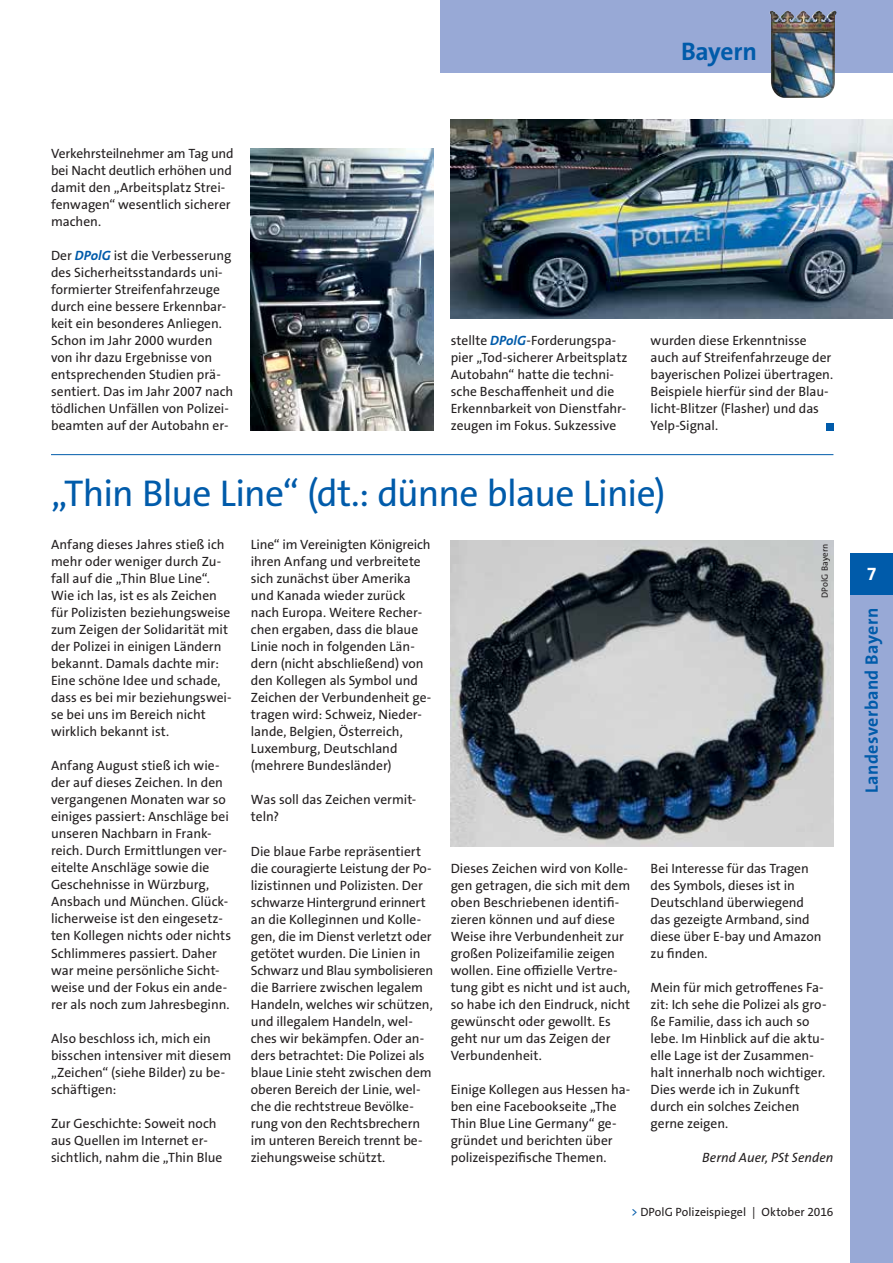
<style>
.page{position:relative;width:893px;height:1263px;background:#fff}
.page>*{position:absolute;margin:0;border:0;box-sizing:border-box;transform-origin:0 0}
.t1{font:37.5px "The Sans Os F";letter-spacing:-.02em;color:#005baa}
.t2{font:700 25.5px "The Sans Os F";letter-spacing:-.01em;color:#005baa}
.t3{font:700 18px "The Sans Os F";letter-spacing:.02em;color:#005baa}
.t4{font:700 18px "The Sans Os F";color:#fff}
.t5{font:13.5px/17px "The Sans Os F";letter-spacing:-.005em;color:#231f20}
.t6{font:italic 13.5px "The Sans Os F";color:#231f20}
.t7{font:12px "The Sans Os F";letter-spacing:.005em;color:#231f20}
.t8{font:9px "The Sans Os F";letter-spacing:.015em;color:#231f20}
.s1{font-weight:700;font-style:italic;color:#005baa}
.s2{color:#005baa}
</style>
<div class="page">
<img style="left:451px;top:540px;width:382px;height:306px">
<hr style="left:51px;top:454px;width:782px;height:1px;background:#005baa">
<div style="left:826px;top:423px;width:7px;height:7px;background:#005baa"></div>
<img style="left:451px;top:119px;width:442px;height:200px">
<img style="left:251px;top:149px;width:183px;height:281px">
<div style="left:850px;top:553px;width:43px;height:42px;background:#005baa"></div>
<div style="left:850px;top:595px;width:43px;height:668px;background:#98a9d6"></div>
<div style="left:440px;top:0;width:453px;height:72px;background:#98a9d6"></div>
<img style="left:778px;top:11px;width:54px;height:11px">
<h2 class="t2" style="left:681px;top:35px;width:77px">Bayern</h2>
<p class="t5" style="left:51px;top:145px;width:184px">Verkehrsteilnehmer am Tag und bei Nacht deutlich erhöhen und damit den „Arbeitsplatz Strei&shy;fenwagen“ wesentlich sicherer machen.</p>
<p class="t5" style="left:51px;top:247px;width:184px">Der <span class="s1">DPolG</span> ist die Verbesserung des Sicherheitsstandards uni&shy;formierter Streifenfahrzeuge durch eine bessere Erkennbar&shy;keit ein besonderes Anliegen.<br>Schon im Jahr 2000 wurden von ihr dazu Ergebnisse von entsprechenden Studien prä&shy;sentiert. Das im Jahr 2007 nach tödlichen Unfällen von Polizei&shy;beamten auf der Autobahn er-</p>
<p class="t5" style="left:451px;top:332px;width:178px">stellte <span class="s1">DPolG</span>-Forderungspa&shy;pier „Tod-sicherer Arbeitsplatz<br>Autobahn“ hatte die techni&shy;sche Beschaffenheit und die<br>Erkennbarkeit von Dienstfahr&shy;zeugen im Fokus. Sukzessive</p>
<p class="t5" style="left:651px;top:332px;width:184px">wurden diese Erkenntnisse auch auf Streifenfahrzeuge der bayerischen Polizei übertragen.<br>Beispiele hierfür sind der Blau&shy;licht-Blitzer (Flasher) und das<br>Yelp-Signal.</p>
<h1 class="t1" style="left:51px;top:470px;width:616px">„Thin Blue Line“ (dt.: dünne blaue Linie)</h1>
<p class="t5" style="left:51px;top:536px;width:182px">Anfang dieses Jahres stieß ich mehr oder weniger durch Zu&shy;fall auf die „Thin Blue Line“.<br>Wie ich las, ist es als Zeichen für Polizisten beziehungsweise zum Zeigen der Solidarität mit der Polizei in einigen Ländern bekannt. Damals dachte mir:<br>Eine schöne Idee und schade, dass es bei mir beziehungswei&shy;se bei uns im Bereich nicht wirklich bekannt ist.</p>
<p class="t5" style="left:51px;top:757px;width:182px">Anfang August stieß ich wie&shy;der auf dieses Zeichen. In den vergangenen Monaten war so einiges passiert: Anschläge bei unseren Nachbarn in Frank&shy;reich. Durch Ermittlungen ver&shy;eitelte Anschläge sowie die<br>Geschehnisse in Würzburg,<br>Ansbach und München. Glück&shy;licherweise ist den eingesetz&shy;ten Kollegen nichts oder nichts<br>Schlimmeres passiert. Daher war meine persönliche Sicht&shy;weise und der Fokus ein ande&shy;rer als noch zum Jahresbeginn.</p>
<p class="t5" style="left:51px;top:1030px;width:182px">Also beschloss ich, mich ein bisschen intensiver mit diesem „Zeichen“ (siehe Bilder) zu be&shy;schäftigen:</p>
<p class="t5" style="left:51px;top:1115px;width:173px">Zur Geschichte: Soweit noch aus Quellen im Internet er&shy;sichtlich, nahm die „Thin Blue</p>
<p class="t5" style="left:251px;top:536px;width:182px">Line“ im Vereinigten Königreich ihren Anfang und verbreitete sich zunächst über Amerika und Kanada wieder zurück nach Europa. Weitere Recher&shy;chen ergaben, dass die blaue<br>Linie noch in folgenden Län&shy;dern (nicht abschließend) von den Kollegen als Symbol und<br>Zeichen der Verbundenheit ge&shy;tragen wird: Schweiz, Nieder&shy;lande, Belgien, Österreich,<br>Luxemburg, Deutschland (mehrere Bundesländer)</p>
<p class="t5" style="left:251px;top:791px;width:167px">Was soll das Zeichen vermit&shy;teln?</p>
<p class="t5" style="left:251px;top:842px;width:184px">Die blaue Farbe repräsentiert die couragierte Leistung der Po&shy;lizistinnen und Polizisten. Der schwarze Hintergrund erinnert an die Kolleginnen und Kolle&shy;gen, die im Dienst verletzt oder getötet wurden. Die Linien in<br>Schwarz und Blau symbolisieren die Barriere zwischen legalem<br>Handeln, welches wir schützen, und illegalem Handeln, wel&shy;ches wir bekämpfen. Oder an&shy;ders betrachtet: Die Polizei als blaue Linie steht zwischen dem oberen Bereich der Linie, wel&shy;che die rechtstreue Bevölke&shy;rung von den Rechtsbrechern im unteren Bereich trennt be&shy;ziehungsweise schützt.</p>
<p class="t8" style="left:819px;top:598px;width:56px;rotate:-90deg">DPolG Bayern</p>
<p class="t5" style="left:651px;top:860px;width:172px">Bei Interesse für das Tragen des Symbols, dieses ist in<br>Deutschland überwiegend das gezeigte Armband, sind diese über E-bay und Amazon zu finden.</p>
<p class="t5" style="left:651px;top:979px;width:177px">Mein für mich getroffenes Fa&shy;zit: Ich sehe die Polizei als gro&shy;ße Familie, dass ich auch so lebe. Im Hinblick auf die aktu&shy;elle Lage ist der Zusammen&shy;halt innerhalb noch wichtiger.<br>Dies werde ich in Zukunft durch ein solches Zeichen gerne zeigen.</p>
<p class="t6" style="left:702px;top:1149px;width:133px">Bernd Auer, PSt Senden</p>
<p class="t5" style="left:451px;top:860px;width:181px">Dieses Zeichen wird von Kolle&shy;gen getragen, die sich mit dem oben Beschriebenen identifi&shy;zieren können und auf diese<br>Weise ihre Verbundenheit zur großen Polizeifamilie zeigen wollen. Eine offizielle Vertre&shy;tung gibt es nicht und ist auch, so habe ich den Eindruck, nicht gewünscht oder gewollt. Es geht nur um das Zeigen der<br>Verbundenheit.</p>
<p class="t5" style="left:451px;top:1081px;width:181px">Einige Kollegen aus Hessen ha&shy;ben eine Facebookseite „The<br>Thin Blue Line Germany“ ge&shy;gründet und berichten über polizeispezifische Themen.</p>
<p class="t7" style="left:631px;top:1204px;width:204px"><span class="s2">&gt;</span> DPolG Polizeispiegel | Oktober 2016</p>
<h3 class="t4" style="left:867px;top:562px;width:11px">7</h3>
<h3 class="t3" style="left:860px;top:793px;width:187px;rotate:-90deg">Landesverband Bayern</h3>
</div>
